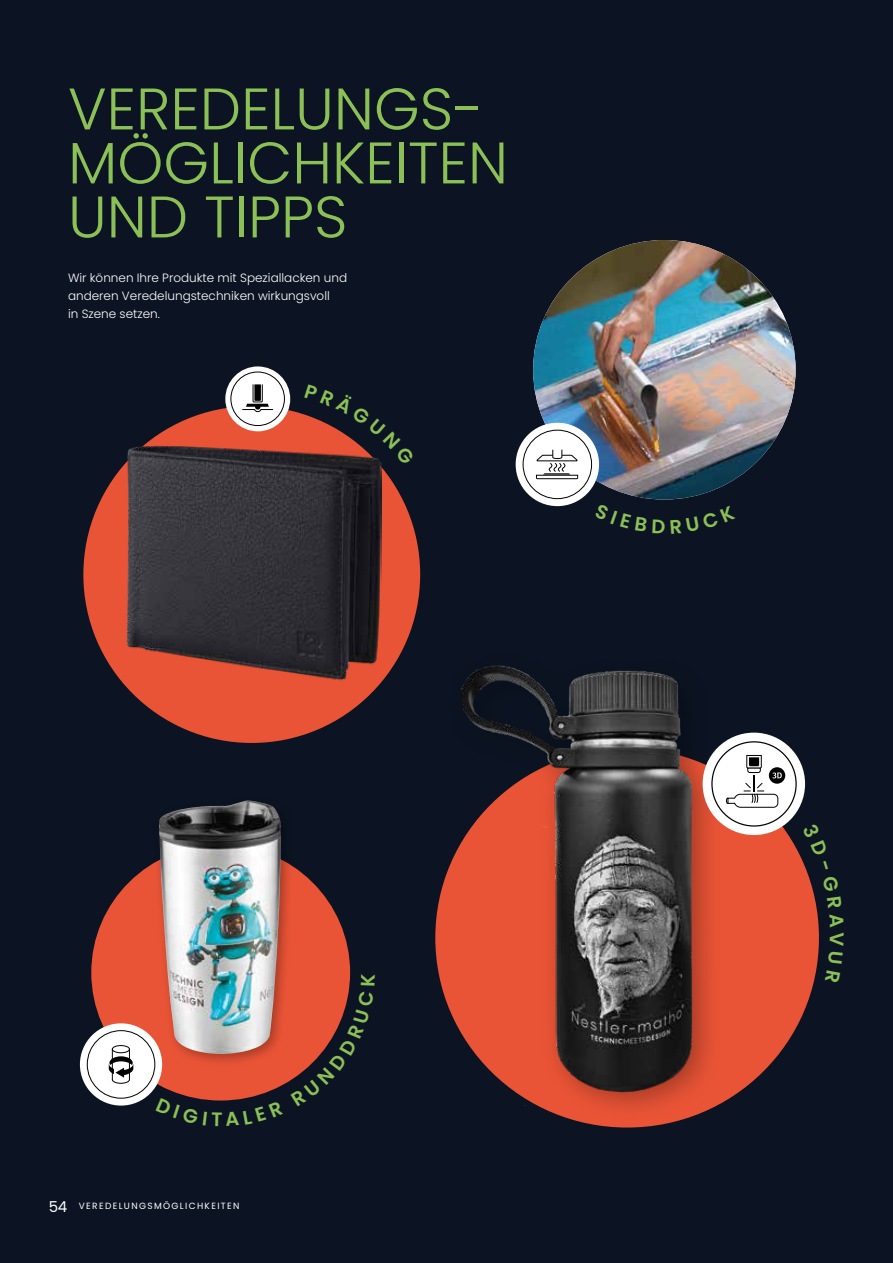
<style>
.page{position:relative;width:893px;height:1263px;background:#0c1423}
.page>*{position:absolute;margin:0;border:0;box-sizing:border-box;transform-origin:0 0}
.t1{font:300 58.5px/54px "Poppins";color:#8bc057}
.t2{font:300 12px/18px "Poppins";color:#fff}
.t3{font:9px "Poppins";letter-spacing:.15em;color:#fff}
.s1{font-size:15px}
</style>
<div class="page">
<div style="left:91px;top:844px;width:259px;height:256px;background:#ea5436;border-radius:50%"></div>
<div style="left:83px;top:406px;width:337px;height:337px;background:#ea5436;border-radius:50%"></div>
<img style="left:126px;top:446px;width:255px;height:268px">
<div style="left:225px;top:366px;width:65px;height:65px;background:#fff;border-radius:50%"></div>
<div style="left:230px;top:372px;width:55px;height:54px;border:1px solid #000;border-radius:50%"></div>
<svg style="left:242px;top:384px;width:31px;height:28px"></svg>
<div style="left:152px;top:794px;width:142px;height:273px;background:#000;opacity:.3"></div>
<img style="left:159px;top:801px;width:122px;height:254px">
<img style="left:533px;top:240px;width:263px;height:259px">
<div style="left:516px;top:423px;width:83px;height:83px;background:#fff;border-radius:50%"></div>
<div style="left:523px;top:430px;width:69px;height:69px;border:1px solid #000;border-radius:50%"></div>
<svg style="left:536px;top:449px;width:42px;height:30px"></svg>
<div style="left:80px;top:1023px;width:82px;height:82px;background:#fff;border-radius:50%"></div>
<div style="left:87px;top:1030px;width:68px;height:69px;border:1px solid #000;border-radius:50%"></div>
<svg style="left:109px;top:1045px;width:24px;height:39px"></svg>
<hr style="left:112px;top:1049px;width:1px;height:31px;background:#000">
<hr style="left:129px;top:1049px;width:1px;height:31px;background:#000">
<div style="left:435px;top:748px;width:384px;height:379px;background:#ea5436;border-radius:50%"></div>
<div style="left:445px;top:650px;width:278px;height:472px;background:#000;opacity:.3"></div>
<img style="left:416px;top:582px;width:356px;height:523px">
<div style="left:703px;top:733px;width:102px;height:102px;background:#fff;border-radius:50%"></div>
<div style="left:769px;top:767px;width:16px;height:17px;background:#000;border-radius:50%"></div>
<svg style="left:726px;top:755px;width:56px;height:53px"></svg>
<svg style="left:196px;top:1098px;width:50px;height:3px"></svg>
<svg style="left:291px;top:974px;width:60px;height:106px"></svg>
<svg style="left:304px;top:414px;width:78px;height:51px"></svg>
<h1 class="t1" style="left:68px;top:82px;width:441px">VEREDELUNGS-<br>MÖGLICHKEITEN<br>UND TIPPS</h1>
<p class="t2" style="left:68px;top:269px;width:281px">Wir können Ihre Produkte mit Speziallacken und anderen Veredelungstechniken wirkungsvoll<br>in Szene setzen.</p>
<p class="t3" style="left:49px;top:1201px;width:192px"><span class="s1">54</span> VEREDELUNGSMÖGLICHKEITEN</p>
</div>
